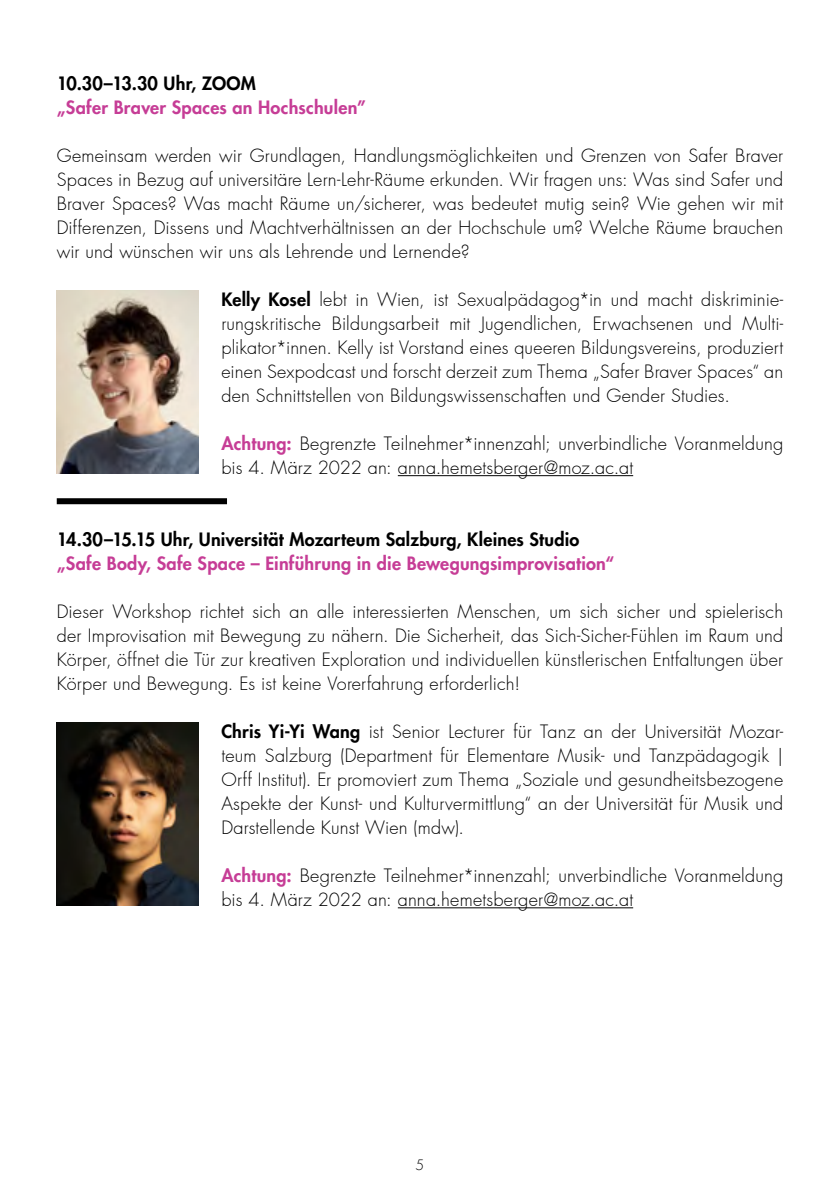
<style>
.page{position:relative;width:840px;height:1191px;background:#fff}
.page>*{position:absolute;margin:0;border:0;box-sizing:border-box;transform-origin:0 0}
.t1{font:300 18px/24px "Futura LT Pro";letter-spacing:.01em;color:#000;text-align:justify}
.t2{font:800 18px "Futura LT Pro";letter-spacing:.015em;color:#c63d96}
.t3{font:800 18px "Futura LT Pro";letter-spacing:.01em;color:#000}
.t4{font:300 14px "Futura LT Pro";color:#000}
.s1{font-weight:800}
.s2{font-weight:800;color:#c63d96}
</style>
<div class="page">
<hr style="left:397px;top:475px;width:235px;height:1px;background:#000">
<hr style="left:397px;top:907px;width:235px;height:1px;background:#000">
<img style="left:57px;top:291px;width:141px;height:182px">
<img style="left:57px;top:723px;width:141px;height:182px">
<div style="left:57px;top:498px;width:170px;height:6px;background:#000"></div>
<p class="t3" style="left:57px;top:69px;width:200px">10.30–13.30 Uhr, ZOOM</p>
<p class="t2" style="left:57px;top:93px;width:311px">„Safer Braver Spaces an Hochschulen”</p>
<p class="t1" style="left:57px;top:143px;width:727px">Gemeinsam werden wir Grundlagen, Handlungsmöglichkeiten und Grenzen von Safer Braver Spaces in Bezug auf universitäre Lern-Lehr-Räume erkunden. Wir fragen uns: Was sind Safer und Braver Spaces? Was macht Räume un/sicherer, was bedeutet mutig sein? Wie gehen wir mit Differenzen, Dissens und Machtverhältnissen an der Hochschule um? Welche Räume brauchen wir und wünschen wir uns als Lehrende und Lernende?</p>
<p class="t1" style="left:221px;top:287px;width:563px"><span class="s1">Kelly Kosel</span> lebt in Wien, ist Sexualpädagog*in und macht diskriminie&shy;rungskritische Bildungsarbeit mit Jugendlichen, Erwachsenen und Multi&shy;plikator*innen. Kelly ist Vorstand eines queeren Bildungsvereins, produziert einen Sexpodcast und forscht derzeit zum Thema „Safer Braver Spaces“ an den Schnittstellen von Bildungswissenschaften und Gender Studies.</p>
<p class="t1" style="left:221px;top:431px;width:563px"><span class="s2">Achtung:</span> Begrenzte Teilnehmer*innenzahl; unverbindliche Voranmeldung bis 4. März 2022 an: anna.hemetsberger@moz.ac.at</p>
<p class="t3" style="left:57px;top:525px;width:524px">14.30–15.15 Uhr, Universität Mozarteum Salzburg, Kleines Studio</p>
<p class="t2" style="left:57px;top:549px;width:559px">„Safe Body, Safe Space – Einführung in die Bewegungsimprovisation“</p>
<p class="t1" style="left:57px;top:599px;width:727px">Dieser Workshop richtet sich an alle interessierten Menschen, um sich sicher und spielerisch der Improvisation mit Bewegung zu nähern. Die Sicherheit, das Sich-Sicher-Fühlen im Raum und Körper, öffnet die Tür zur kreativen Exploration und individuellen künstlerischen Entfaltungen über Körper und Bewegung. Es ist keine Vorerfahrung erforderlich!</p>
<p class="t1" style="left:221px;top:719px;width:563px"><span class="s1">Chris Yi-Yi Wang</span> ist Senior Lecturer für Tanz an der Universität Mozar&shy;teum Salzburg (Department für Elementare Musik- und Tanzpädagogik | Orff Institut). Er promoviert zum Thema „Soziale und gesundheitsbezogene Aspekte der Kunst- und Kulturvermittlung“ an der Universität für Musik und Darstellende Kunst Wien (mdw).</p>
<p class="t1" style="left:221px;top:863px;width:563px"><span class="s2">Achtung:</span> Begrenzte Teilnehmer*innenzahl; unverbindliche Voranmeldung bis 4. März 2022 an: anna.hemetsberger@moz.ac.at</p>
<p class="t4" style="left:415px;top:1155px;width:10px">5</p>
</div>
